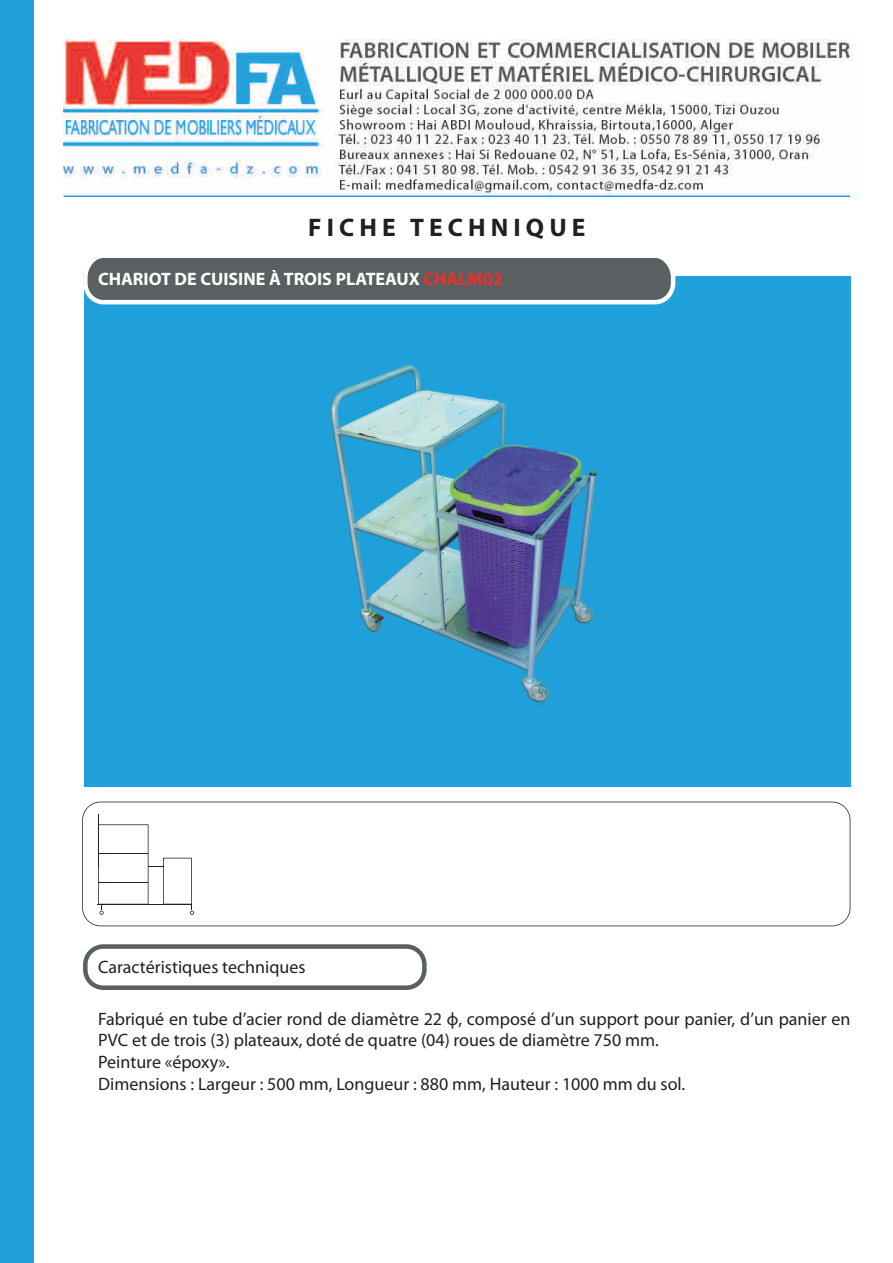
<style>
.page{position:relative;width:893px;height:1263px;background:#fff}
.page>*{position:absolute;margin:0;border:0;box-sizing:border-box;transform-origin:0 0}
.t1{font:700 25.5px "Myriad Pro";letter-spacing:.2em;color:#231f20}
.t2{font:18px/21.6px "Myriad Pro";color:#231f20}
.t3{font:700 18px "Myriad Pro";color:#fff}
.s1{color:#ee2f2a}
</style>
<div class="page">
<div style="left:0;top:0;width:33px;height:1263px;background:#20a1db"></div>
<hr style="left:64px;top:196px;width:786px;height:1px;background:#20a1db">
<div style="left:84px;top:276px;width:766px;height:511px;background:#20a1db"></div>
<svg style="left:83px;top:258px;width:592px;height:46px;background:#6b7173"></svg>
<svg style="left:83px;top:944px;width:344px;height:46px"></svg>
<svg style="left:82px;top:802px;width:768px;height:124px"></svg>
<img style="left:64px;top:39px;width:789px;height:157px">
<img style="left:329px;top:364px;width:268px;height:339px">
<hr style="left:98px;top:814px;width:1px;height:54px;background:#231f20">
<svg style="left:98px;top:824px;width:96px;height:91px"></svg>
<h1 class="t1" style="left:308px;top:210px;width:279px">FICHE TECHNIQUE</h1>
<p class="t3" style="left:98px;top:267px;width:406px">CHARIOT DE CUISINE À TROIS PLATEAUX <span class="s1">CHALM02</span></p>
<p class="t2" style="left:98px;top:956px;width:209px">Caractéristiques techniques</p>
<p class="t2" style="left:98px;top:1007px;width:754px">Fabriqué en tube d’acier rond de diamètre 22 ф, composé d’un support pour panier, d’un panier en PVC et de trois (3) plateaux, doté de quatre (04) roues de diamètre 750 mm.<br>Peinture «époxy».<br>Dimensions : Largeur : 500 mm, Longueur : 880 mm, Hauteur : 1000 mm du sol.</p>
</div>
